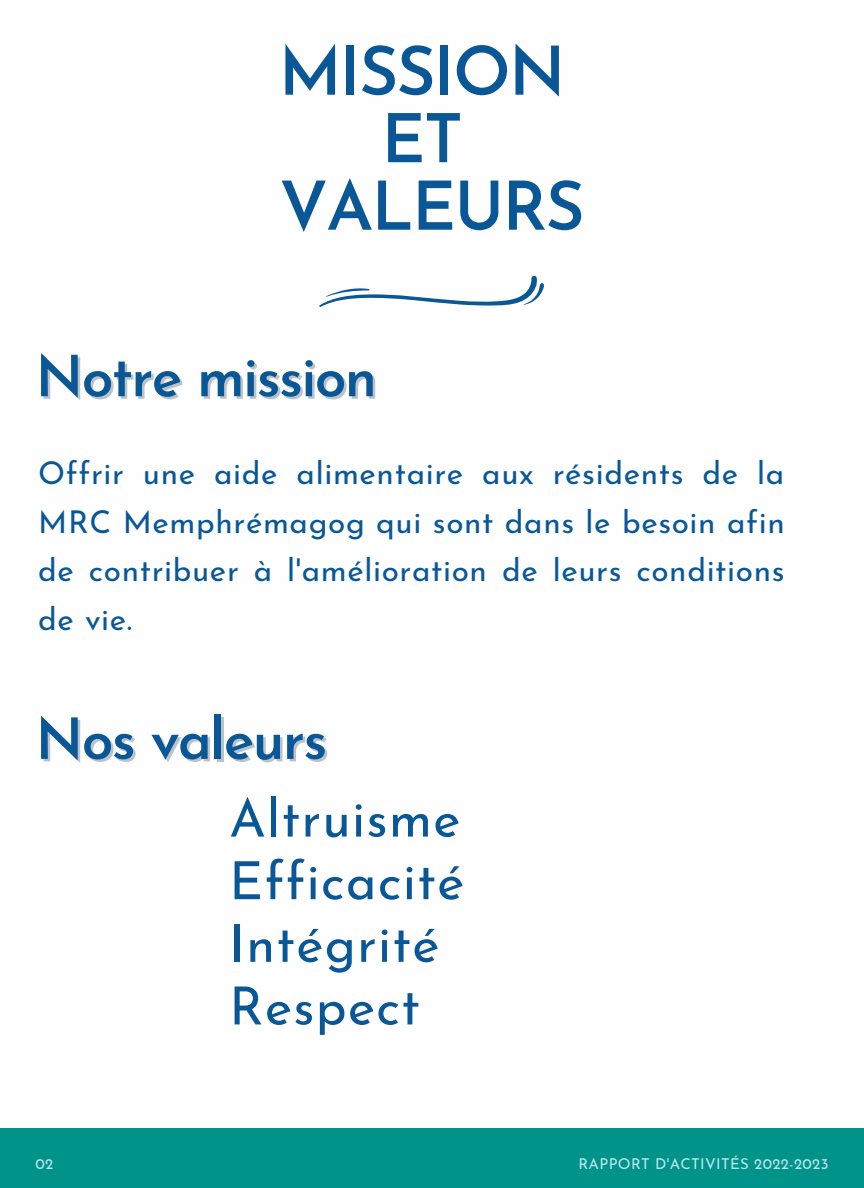
<style>
.page{position:relative;width:864px;height:1188px;background:#fff}
.page>*{position:absolute;margin:0;border:0;box-sizing:border-box;transform-origin:0 0}
.t1{font:600 67.5px "Josefin Sans";letter-spacing:-.03em;color:#095797}
.t2{font:600 57px "Josefin Sans";letter-spacing:-.03em;color:#095797}
.t3{font:52.5px "Josefin Sans";letter-spacing:.02em;color:#095797}
.t4{font:31.5px/48.3px "Josefin Sans";letter-spacing:.02em;color:#095797;text-align:justify}
.t5{font:15px "Josefin Sans";letter-spacing:.02em;color:#bfe5ef}
</style>
<div class="page">
<div style="left:0;top:1128px;width:864px;height:60px;background:#00938a"></div>
<svg style="left:319px;top:275px;width:225px;height:32px"></svg>
<p class="t1" style="left:279px;top:44px;width:289px">MISSION</p>
<p class="t1" style="left:381px;top:112px;width:83px">ET</p>
<p class="t1" style="left:279px;top:179px;width:307px">VALEURS</p>
<p class="t2" style="left:35px;top:354px;width:343px">Notre mission</p>
<p class="t4" style="left:38px;top:452px;width:748px">Offrir une aide alimentaire aux résidents de la MRC Memphrémagog qui sont dans le besoin afin de contribuer à l'amélioration de leurs conditions de vie.</p>
<p class="t2" style="left:35px;top:716px;width:294px">Nos valeurs</p>
<p class="t3" style="left:229px;top:797px;width:233px">Altruisme</p>
<p class="t3" style="left:229px;top:860px;width:237px">Efficacité</p>
<p class="t3" style="left:229px;top:922px;width:212px">Intégrité</p>
<p class="t3" style="left:229px;top:985px;width:192px">Respect</p>
<p class="t5" style="left:35px;top:1158px;width:19px">02</p>
<p class="t5" style="left:578px;top:1158px;width:252px">RAPPORT D'ACTIVITÉS 2022-2023</p>
</div>
